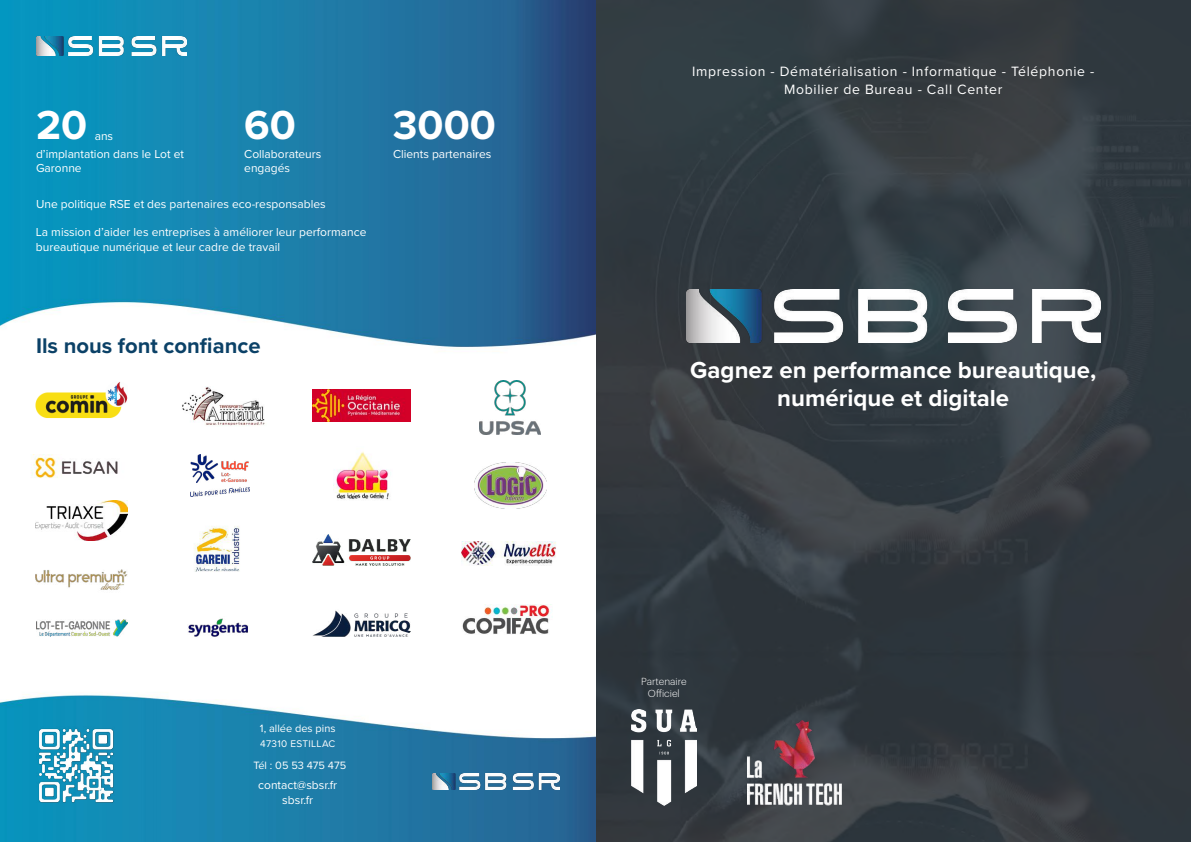
<style>
.page{position:relative;width:1191px;height:842px;background:#fff}
.page>*{position:absolute;margin:0;border:0;box-sizing:border-box;transform-origin:0 0}
.t1{font:700 42px "Proxima Nova";color:#fff}
.t2{font:700 24px/28px "Proxima Nova";color:#fff;text-align:center}
.t3{font:700 22px "Proxima Nova";color:#0b4167}
.t4{font:14px/18px "Proxima Nova";letter-spacing:.05em;color:#fff;text-align:center}
.t5{font:12px/14.4px "Proxima Nova";color:#fff}
.t6{font:11px "Proxima Nova";color:#fff}
.t7{font:300 10px/12px "Graphik";color:#fff;text-align:center}
.t8{font:10px "Proxima Nova";letter-spacing:.03em;color:#fff}
</style>
<div class="page">
<img style="left:595px;top:0;width:596px;height:842px">
<img style="left:686px;top:290px;width:414px;height:52px">
<img style="left:747px;top:721px;width:94px;height:84px">
<img style="left:631px;top:709px;width:65px;height:96px">
<img style="left:0;top:0;width:595px;height:842px">
<img style="left:190px;top:455px;width:60px;height:42px">
<img style="left:24px;top:455px;width:105px;height:26px">
<img style="left:333px;top:446px;width:60px;height:61px">
<img style="left:480px;top:380px;width:61px;height:54px">
<img style="left:187px;top:608px;width:61px;height:38px">
<img style="left:312px;top:610px;width:99px;height:27px">
<img style="left:37px;top:726px;width:78px;height:78px">
<img style="left:36px;top:374px;width:92px;height:60px">
<img style="left:36px;top:565px;width:92px;height:27px">
<img style="left:461px;top:605px;width:92px;height:29px">
<img style="left:189px;top:521px;width:58px;height:58px">
<img style="left:312px;top:534px;width:99px;height:31px">
<img style="left:312px;top:390px;width:99px;height:32px">
<img style="left:36px;top:501px;width:92px;height:39px">
<img style="left:474px;top:462px;width:72px;height:47px">
<img style="left:36px;top:620px;width:92px;height:17px">
<img style="left:461px;top:542px;width:98px;height:23px">
<img style="left:36px;top:36px;width:150px;height:19px">
<img style="left:433px;top:773px;width:126px;height:16px">
<img style="left:179px;top:387px;width:88px;height:40px">
<h1 class="t1" style="left:36px;top:94px;width:53px">20</h1>
<h1 class="t1" style="left:244px;top:94px;width:53px">60</h1>
<h1 class="t1" style="left:393px;top:94px;width:104px">3000</h1>
<p class="t5" style="left:244px;top:146px;width:79px">Collaborateurs engagés</p>
<p class="t5" style="left:95px;top:128px;width:20px">ans</p>
<p class="t5" style="left:36px;top:146px;width:149px">d’implantation dans le Lot et<br>Garonne</p>
<p class="t5" style="left:393px;top:146px;width:100px">Clients partenaires</p>
<p class="t5" style="left:36px;top:196px;width:291px">Une politique RSE et des partenaires eco-responsables</p>
<p class="t5" style="left:36px;top:225px;width:332px">La mission d’aider les entreprises à améliorer leur performance bureautique numérique et leur cadre de travail</p>
<h3 class="t3" style="left:36px;top:329px;width:226px">Ils nous font confiance</h3>
<p class="t6" style="left:260px;top:721px;width:77px">1, allée des pins</p>
<p class="t8" style="left:260px;top:736px;width:77px">47310 ESTILLAC</p>
<p class="t6" style="left:253px;top:757px;width:94px">Tél : 05 53 475 475</p>
<p class="t5" style="left:282px;top:792px;width:32px">sbsr.fr</p>
<p class="t5" style="left:258px;top:777px;width:80px">contact@sbsr.fr</p>
<p class="t4" style="left:692px;top:62px;width:404px">Impression - Dématérialisation - Informatique - Téléphonie -<br>Mobilier de Bureau - Call Center</p>
<h2 class="t2" style="left:690px;top:356px;width:407px">Gagnez en performance bureautique, numérique et digitale</h2>
<p class="t7" style="left:641px;top:674px;width:47px">Partenaire<br>Officiel</p>
</div>
